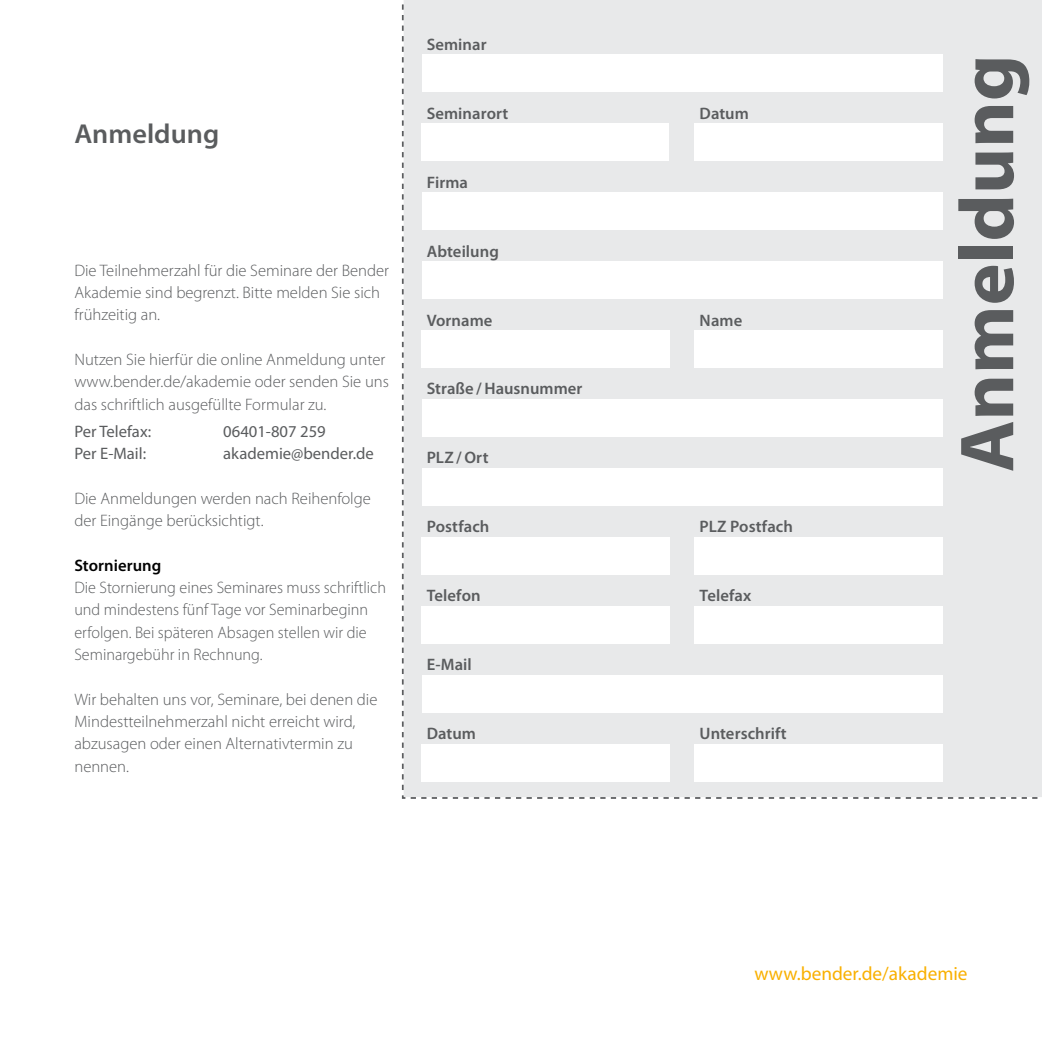
<style>
.page{position:relative;width:1042px;height:1042px;background:#fff}
.page>*{position:absolute;margin:0;border:0;box-sizing:border-box;transform-origin:0 0}
.t1{font:700 77.17px "Myriad Pro";color:#5a5c5e}
.t2{font:600 27.47px "Myriad Pro";color:#5a5c5e}
.t3{font:19.25px "Myriad Pro";color:#f9b000}
.t4{font:300 16.62px/22.2px "Myriad Pro";color:#5a5c5e}
.t5{font:600 16.62px "Myriad Pro";letter-spacing:.005em;color:#5a5c5e}
.t6{font:16.62px "Myriad Pro";color:#5a5c5e}
.t7{font:600 16.62px "Myriad Pro";letter-spacing:.005em;color:#000}
</style>
<div class="page">
<div style="left:401px;top:0;width:641px;height:799px;background:#e8e9ea"></div>
<div style="left:422px;top:192px;width:521px;height:38px;background:#fff"></div>
<div style="left:422px;top:55px;width:521px;height:37px;background:#fff"></div>
<div style="left:422px;top:261px;width:521px;height:38px;background:#fff"></div>
<div style="left:422px;top:399px;width:521px;height:38px;background:#fff"></div>
<div style="left:422px;top:468px;width:521px;height:37px;background:#fff"></div>
<div style="left:422px;top:675px;width:521px;height:37px;background:#fff"></div>
<div style="left:694px;top:124px;width:249px;height:37px;background:#fff"></div>
<div style="left:694px;top:330px;width:249px;height:38px;background:#fff"></div>
<div style="left:694px;top:537px;width:249px;height:37px;background:#fff"></div>
<div style="left:694px;top:606px;width:249px;height:37px;background:#fff"></div>
<div style="left:694px;top:744px;width:249px;height:37px;background:#fff"></div>
<div style="left:422px;top:744px;width:248px;height:37px;background:#fff"></div>
<div style="left:422px;top:606px;width:248px;height:37px;background:#fff"></div>
<div style="left:422px;top:537px;width:248px;height:37px;background:#fff"></div>
<div style="left:422px;top:330px;width:248px;height:38px;background:#fff"></div>
<div style="left:422px;top:124px;width:247px;height:37px;background:#fff"></div>
<h2 class="t2" style="left:74px;top:118px;width:146px">Anmeldung</h2>
<p class="t4" style="left:74px;top:259px;width:316px">Die Teilnehmerzahl für die Seminare der Bender<br>Akademie sind begrenzt. Bitte melden Sie sich frühzeitig an.</p>
<p class="t4" style="left:74px;top:349px;width:316px">Nutzen Sie hierfür die online Anmeldung unter www.bender.de/akademie oder senden Sie uns das schriftlich ausgefüllte Formular zu.</p>
<p class="t6" style="left:74px;top:422px;width:78px">Per Telefax:</p>
<p class="t6" style="left:223px;top:422px;width:104px">06401-807 259</p>
<p class="t6" style="left:74px;top:444px;width:73px">Per E-Mail:</p>
<p class="t6" style="left:223px;top:444px;width:152px">akademie@bender.de</p>
<p class="t4" style="left:74px;top:487px;width:298px">Die Anmeldungen werden nach Reihenfolge der Eingänge berücksichtigt.</p>
<p class="t7" style="left:74px;top:556px;width:88px">Stornierung</p>
<p class="t4" style="left:74px;top:577px;width:313px">Die Stornierung eines Seminares muss schriftlich und mindestens fünf Tage vor Seminarbeginn erfolgen. Bei späteren Absagen stellen wir die Seminargebühr in Rechnung.</p>
<p class="t4" style="left:74px;top:688px;width:305px">Wir behalten uns vor, Seminare, bei denen die Mindestteilnehmerzahl nicht erreicht wird, abzusagen oder einen Alternativtermin zu nennen.</p>
<p class="t5" style="left:427px;top:35px;width:61px">Seminar</p>
<p class="t5" style="left:427px;top:104px;width:83px">Seminarort</p>
<p class="t5" style="left:699px;top:104px;width:51px">Datum</p>
<p class="t5" style="left:427px;top:173px;width:43px">Firma</p>
<p class="t5" style="left:427px;top:242px;width:74px">Abteilung</p>
<p class="t5" style="left:427px;top:311px;width:67px">Vorname</p>
<p class="t5" style="left:699px;top:311px;width:44px">Name</p>
<p class="t5" style="left:427px;top:380px;width:157px">Straße / Hausnummer</p>
<p class="t5" style="left:427px;top:449px;width:63px">PLZ / Ort</p>
<p class="t5" style="left:427px;top:518px;width:64px">Postfach</p>
<p class="t5" style="left:699px;top:518px;width:95px">PLZ Postfach</p>
<p class="t5" style="left:427px;top:586px;width:55px">Telefon</p>
<p class="t5" style="left:699px;top:586px;width:53px">Telefax</p>
<p class="t5" style="left:427px;top:655px;width:47px">E-Mail</p>
<p class="t5" style="left:427px;top:724px;width:51px">Datum</p>
<p class="t5" style="left:699px;top:724px;width:89px">Unterschrift</p>
<h1 class="t1" style="left:944px;top:472px;width:419px;rotate:-90deg">Anmeldung</h1>
<p class="t3" style="left:754px;top:963px;width:214px">www.bender.de/akademie</p>
</div>
